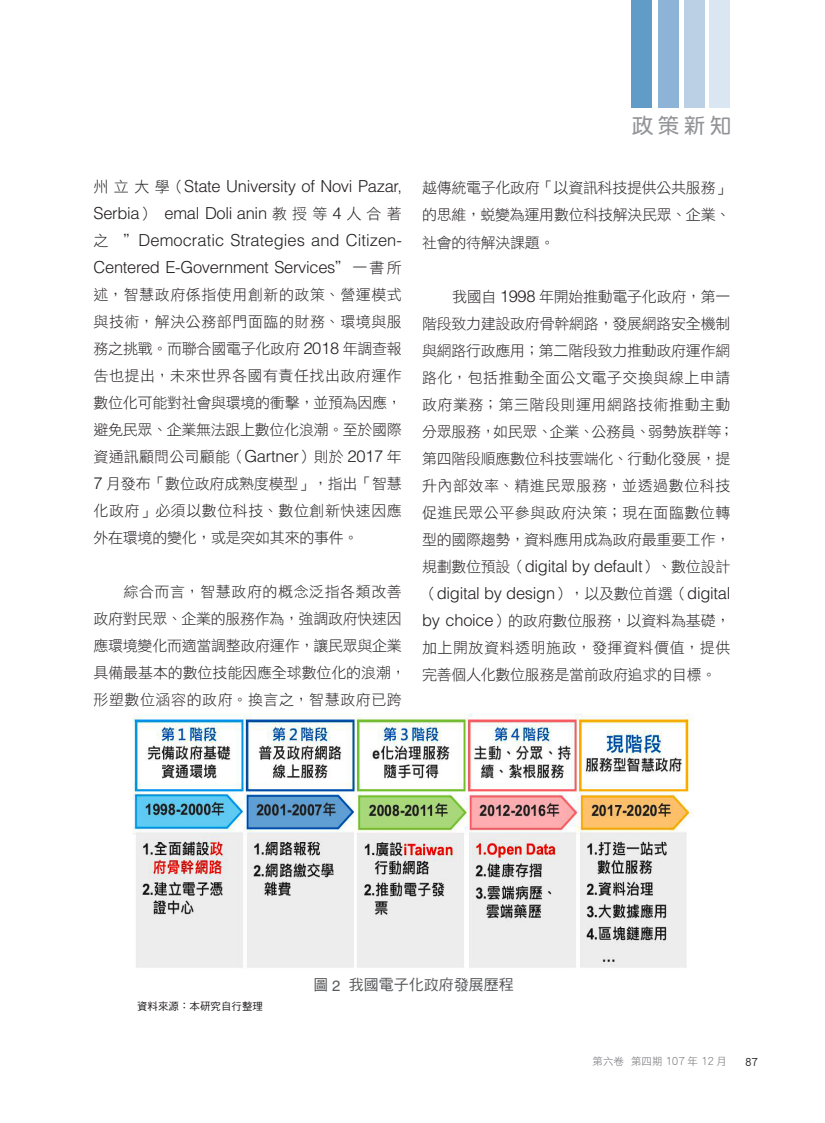
<style>
.page{position:relative;width:825px;height:1123px;background:#fff}
.page>*{position:absolute;margin:0;border:0;box-sizing:border-box;transform-origin:0 0}
.t1{font:21px "DF Yuan Std W7";color:#939498}
.內文-華細黑_arial{font:300 16.5px/27px "Helvetica";letter-spacing:-.02em;color:#231f20;text-align:justify}
.內文-華細黑_arial-2{font:15px/27px "DF Hei Std W3";letter-spacing:-.02em;color:#231f20;text-align:justify}
.圖表-華黑w5{font:15px "DF Hei Std W5";color:#57585a}
.t2{font:12px "DF Hei Std W5";color:#231f20}
.t3{font:10.5px "DF Hei Std W3";color:#6c6d70}
.資料來源-華黑w5{font:10.5px "DF Hei Std W5";color:#231f20}
.s1{font-family:"DF Hei Std W3";font-weight:400;font-size:15px}
.s2{font-family:"Helvetica";font-weight:300;font-size:16.5px}
.s3{font-family:"Helvetica"}
.s4{font-size:12px}
</style>
<div class="page">
<img style="left:133px;top:713px;width:561px;height:255px">
<div style="left:631px;top:0;width:21px;height:108px;background:#619cc8"></div>
<div style="left:684px;top:0;width:21px;height:108px;background:#bbcfe5"></div>
<div style="left:658px;top:0;width:21px;height:108px;background:#8db3d7"></div>
<div style="left:709px;top:0;width:21px;height:108px;background:#dae6f1"></div>
<p class="內文-華細黑_arial" style="left:94px;top:172px;width:310px"><span class="s1">州立大學（</span>State University of Novi Pazar, Serbia<span class="s1">）</span> emal Doli anin <span class="s1">教授等</span> 4 <span class="s1">人合著之 ”</span>Democratic Strategies and Citizen-Centered E-Government Services<span class="s1">” 一書所</span></p>
<p class="內文-華細黑_arial-2" style="left:94px;top:280px;width:310px">述，智慧政府係指使用創新的政策、營運模式與技術，解決公務部門面臨的財務、環境與服務之挑戰。而聯合國電子化政府 <span class="s2">2018</span> 年調查報告也提出，未來世界各國有責任找出政府運作數位化可能對社會與環境的衝擊，並預為因應，避免民眾、企業無法跟上數位化浪潮。至於國際資通訊顧問公司顧能（<span class="s2">Gartner</span>）則於 <span class="s2">2017</span> 年<span class="s2">7</span> 月發布「數位政府成熟度模型」，指出「智慧化政府」必須以數位科技、數位創新快速因應外在環境的變化，或是突如其來的事件。</p>
<p class="內文-華細黑_arial-2" style="left:94px;top:577px;width:314px;text-align:left;text-indent:30px">綜合而言，智慧政府的概念泛指各類改善政府對民眾、企業的服務作為，強調政府快速因應環境變化而適當調整政府運作，讓民眾與企業具備最基本的數位技能因應全球數位化的浪潮，形塑數位涵容的政府。換言之，智慧政府已跨</p>
<h1 class="t1" style="left:632px;top:114px;width:101px">政策新知</h1>
<p class="內文-華細黑_arial-2" style="left:422px;top:174px;width:310px">越傳統電子化政府「以資訊科技提供公共服務」的思維，蛻變為運用數位科技解決民眾、企業、社會的待解決課題。</p>
<p class="內文-華細黑_arial-2" style="left:422px;top:282px;width:314px;text-align:left;text-indent:30px">我國自 <span class="s2">1998</span> 年開始推動電子化政府，第一階段致力建設政府骨幹網路，發展網路安全機制與網路行政應用；第二階段致力推動政府運作網路化，包括推動全面公文電子交換與線上申請政府業務；第三階段則運用網路技術推動主動分眾服務，如民眾、企業、公務員、弱勢族群等；第四階段順應數位科技雲端化、行動化發展，提升內部效率、精進民眾服務，並透過數位科技促進民眾公平參與政府決策；現在面臨數位轉型的國際趨勢，資料應用成為政府最重要工作，</p>
<p class="內文-華細黑_arial" style="left:422px;top:552px;width:310px"><span class="s1">規劃數位預設（</span>digital by default<span class="s1">）、數位設計（</span>digital by design<span class="s1">），以及數位首選（</span>digital</p>
<p class="內文-華細黑_arial-2" style="left:422px;top:606px;width:310px"><span class="s2">by choice</span>）的政府數位服務，以資料為基礎，加上開放資料透明施政，發揮資料價值，提供完善個人化數位服務是當前政府追求的目標。</p>
<p class="資料來源-華黑w5" style="left:137px;top:1000px;width:127px">資料來源：本研究自行整理</p>
<p class="圖表-華黑w5" style="left:313px;top:976px;width:202px">圖 <span class="s3">2</span> 我國電子化政府發展歷程</p>
<p class="t3" style="left:593px;top:1055px;width:136px">第六卷 第四期 <span class="s4">107</span> 年 <span class="s4">12</span> 月</p>
<p class="t2" style="left:745px;top:1055px;width:15px">87</p>
</div>
